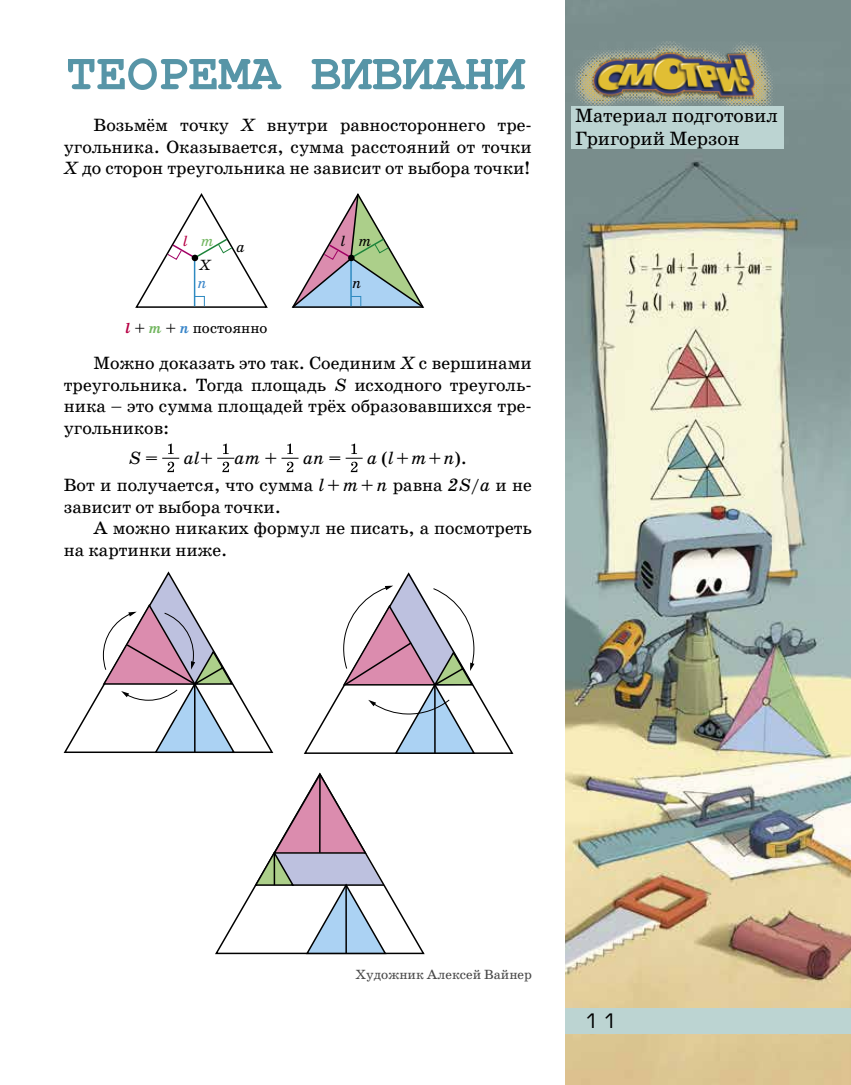
<style>
.page{position:relative;width:851px;height:1085px;background:#fff}
.page>*{position:absolute;margin:0;border:0;box-sizing:border-box;transform-origin:0 0}
.t1{font:700 51px "Courier New";color:#5795a7}
.t2{font:21px "Europe Ext";color:#000}
.t3{font:19.5px/23.4px "School";color:#000}
.t4{font:18px/21.6px "School";color:#000}
.t5{font:italic 18px "School";color:#000}
.t6{font:15px "School";color:#000}
.t7{font:italic 15px "School";color:#000}
.t8{font:italic 15px "School";color:#b70045}
.t9{font:italic 15px "School";color:#3a86c9}
.t10{font:13.5px "School";color:#484848}
.s1{font-style:italic}
.s2{color:#72b65f}
.s3{font-weight:700;font-style:italic;color:#b70045}
.s4{font-weight:700;font-style:italic;color:#72b65f}
.s5{font-weight:700;font-style:italic;color:#3a86c9}
.s6{font-style:normal}
</style>
<div class="page">
<img style="left:566px;top:0;width:284px;height:1084px">
<div style="left:566px;top:1008px;width:284px;height:25px;background:#bcd4d2"></div>
<svg style="left:162px;top:443px;width:17px;height:29px"></svg>
<svg style="left:217px;top:443px;width:17px;height:29px"></svg>
<svg style="left:281px;top:443px;width:17px;height:29px"></svg>
<svg style="left:345px;top:443px;width:17px;height:29px"></svg>
<img style="left:567px;top:41px;width:216px;height:72px">
<svg style="left:291px;top:193px;width:134px;height:115px"></svg>
<svg style="left:135px;top:193px;width:133px;height:115px"></svg>
<svg style="left:63px;top:571px;width:211px;height:182px"></svg>
<svg style="left:102px;top:573px;width:134px;height:180px"></svg>
<svg style="left:303px;top:572px;width:211px;height:182px"></svg>
<svg style="left:342px;top:573px;width:134px;height:181px"></svg>
<svg style="left:215px;top:888px;width:210px;height:67px"></svg>
<svg style="left:253px;top:772px;width:135px;height:183px"></svg>
<hr style="left:345px;top:886px;width:2px;height:67px;background:#000">
<hr style="left:273px;top:853px;width:2px;height:31px;background:#000">
<hr style="left:319px;top:774px;width:1px;height:78px;background:#000">
<div style="left:570px;top:106px;width:213px;height:43px;background:#bcd4d2"></div>
<h1 class="t1" style="left:66px;top:42px;width:460px">ТЕОРЕМА ВИВИАНИ</h1>
<p class="t4" style="left:64px;top:114px;width:469px;text-indent:30px">Возьмём точку <span class="s1">X</span> внутри равностороннего тре&shy;угольника. Оказывается, сумма расстояний от точки<br><span class="s1">X</span> до сторон треугольника не зависит от выбора точки!</p>
<p class="t8" style="left:183px;top:232px;width:32px">l <span class="s2">m</span></p>
<p class="t7" style="left:340px;top:232px;width:32px">l m</p>
<p class="t9" style="left:197px;top:274px;width:11px">n</p>
<p class="t7" style="left:352px;top:274px;width:11px">n</p>
<p class="t7" style="left:236px;top:238px;width:10px">а</p>
<p class="t7" style="left:199px;top:256px;width:13px">Х</p>
<p class="t6" style="left:126px;top:319px;width:143px"><span class="s3">l</span> <span class="s1">+</span> <span class="s4">m</span> <span class="s1">+</span> <span class="s5">n</span> постоянно</p>
<p class="t4" style="left:64px;top:352px;width:469px;text-align:justify;text-indent:30px">Можно доказать это так. Соединим <span class="s1">X</span> с вершинами треугольника. Тогда площадь <span class="s1">S</span> исходного треуголь&shy;ника – это сумма площадей трёх образовавшихся тре&shy;угольников:</p>
<p class="t5" style="left:128px;top:447px;width:31px">S <span class="s6">=</span></p>
<p class="t5" style="left:183px;top:447px;width:95px">al<span class="s6">+</span> am <span class="s6">+</span></p>
<p class="t5" style="left:303px;top:447px;width:40px">an <span class="s6">=</span></p>
<p class="t4" style="left:64px;top:444px;width:469px;line-height:27px;text-indent:303px"><span class="s1">a</span> (<span class="s1">l+m+n</span>).<br>Вот и получается, что сумма <span class="s1">l + m + n</span> равна <span class="s1">2S/a</span> и не</p>
<p class="t4" style="left:64px;top:495px;width:218px">зависит от выбора точки.</p>
<p class="t4" style="left:94px;top:517px;width:439px">А можно никаких формул не писать, а посмотреть</p>
<p class="t4" style="left:64px;top:539px;width:165px">на картинки ниже.</p>
<p class="t3" style="left:575px;top:104px;width:204px">Материал подготовил<br>Григорий Мерзон</p>
<p class="t10" style="left:355px;top:965px;width:178px">Художник Алексей Вайнер</p>
<p class="t2" style="left:583px;top:1009px;width:38px">11</p>
</div>
